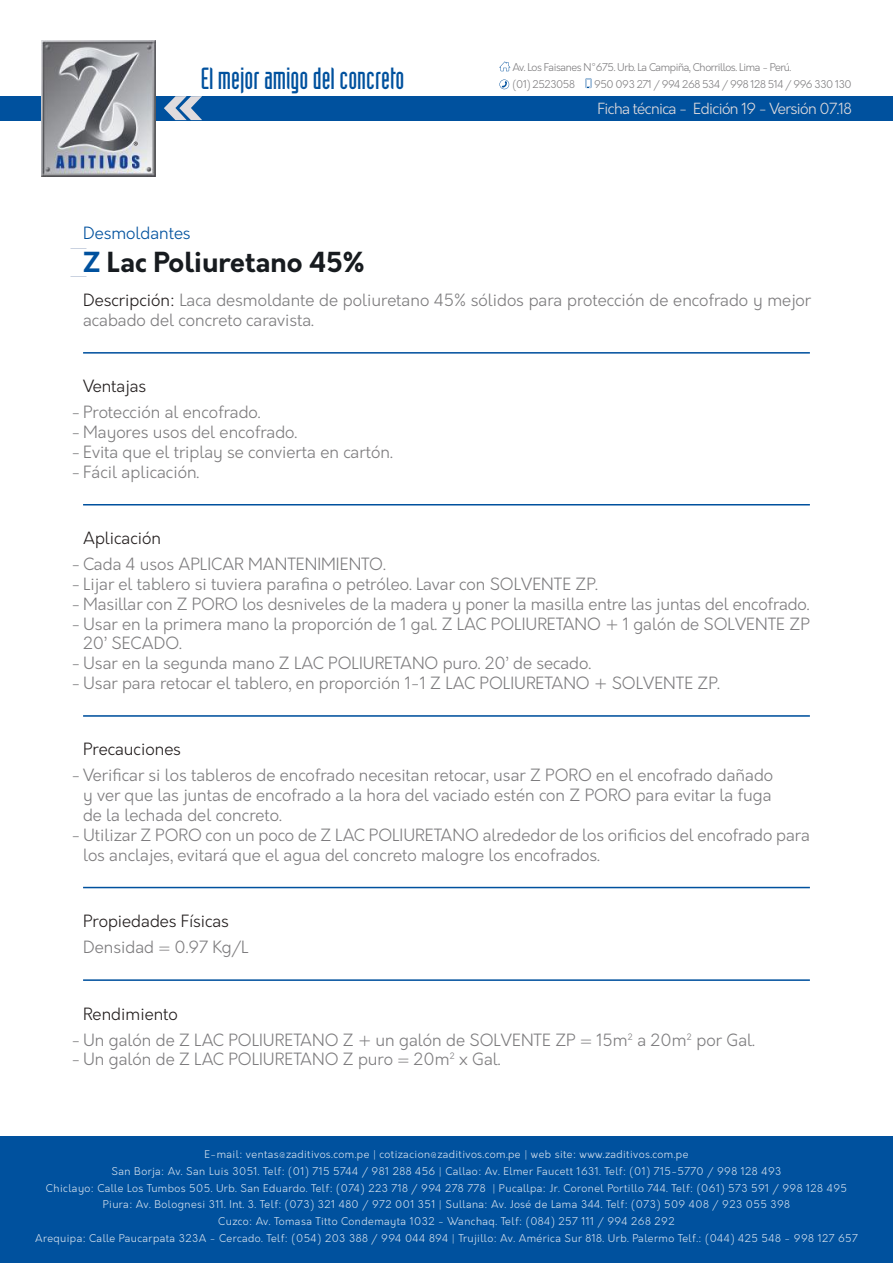
<style>
.page{position:relative;width:893px;height:1263px;background:#fff}
.page>*{position:absolute;margin:0;border:0;box-sizing:border-box;transform-origin:0 0}
.t1{font:30px "Industria LT Std Solid";color:#00519e}
.t2{font:700 27px "Orkney";color:#171b1f}
.t3{font:300 16.5px/19.8px "Orkney";color:#7d7c7e}
.t4{font:300 16.5px "Orkney";color:#241f1f}
.t5{font:300 16.5px "Orkney";color:#00519e}
.t6{font:300 15px "Orkney";letter-spacing:-.04em;color:#e0dbdd}
.t7{font:300 10.5px/16.8px "Orkney";letter-spacing:.04em;color:rgb(241 244 248/.9);text-align:center}
.t8{font:300 10.5px/16.8px "Orkney";letter-spacing:-.04em;color:#7d7c7e}
.s1{color:#00519e}
.s2{color:#241f1f}
</style>
<div class="page">
<hr style="left:83px;top:352px;width:727px;height:2px;background:#00519e">
<hr style="left:83px;top:504px;width:727px;height:1px;background:#00519e">
<hr style="left:83px;top:715px;width:727px;height:2px;background:#00519e">
<hr style="left:83px;top:887px;width:727px;height:1px;background:#00519e">
<hr style="left:83px;top:979px;width:727px;height:2px;background:#00519e">
<div style="left:0;top:96px;width:893px;height:24px;background:#00519e"></div>
<svg style="left:164px;top:96px;width:38px;height:24px"></svg>
<img style="left:41px;top:40px;width:115px;height:136px">
<svg style="left:134px;top:142px;width:4px;height:4px"></svg>
<svg style="left:585px;top:78px;width:6px;height:10px"></svg>
<svg style="left:499px;top:61px;width:11px;height:10px"></svg>
<svg style="left:499px;top:80px;width:10px;height:9px"></svg>
<div style="left:0;top:1137px;width:893px;height:126px;background:#00519e"></div>
<h1 class="t1" style="left:201px;top:62px;width:205px">El mejor amigo del concreto</h1>
<p class="t5" style="left:83px;top:222px;width:109px">Desmoldantes</p>
<h2 class="t2" style="left:83px;top:244px;width:283px"><span class="s1">Z</span> Lac Poliuretano 45%</h2>
<p class="t8" style="left:512px;top:59px;width:280px">Av. Los Faisanes N°675. Urb. La Campiña, Chorrillos. Lima - Perú. (01) 2523058</p>
<p class="t8" style="left:594px;top:76px;width:259px">950 093 271 / 994 268 534 / 998 128 514 / 996 330 130</p>
<p class="t6" style="left:597px;top:99px;width:256px">Ficha técnica - Edición 19 - Versión 07.18</p>
<p class="t3" style="left:83px;top:290px;width:730px"><span class="s2">Descripción:</span> Laca desmoldante de poliuretano 45% sólidos para protección de encofrado y mejor acabado del concreto caravista.</p>
<p class="t4" style="left:83px;top:376px;width:65px">Ventajas</p>
<p class="t3" style="left:72px;top:403px;width:191px">- Protección al encofrado.</p>
<p class="t3" style="left:72px;top:422px;width:227px">- Mayores usos del encofrado.</p>
<p class="t3" style="left:72px;top:442px;width:323px">- Evita que el triplay se convierta en cartón.</p>
<p class="t3" style="left:72px;top:462px;width:129px">- Fácil aplicación.</p>
<p class="t4" style="left:83px;top:528px;width:80px">Aplicación</p>
<p class="t3" style="left:72px;top:555px;width:316px">- Cada 4 usos APLICAR MANTENIMIENTO.</p>
<p class="t3" style="left:72px;top:574px;width:528px">- Lijar el tablero si tuviera parafina o petróleo. Lavar con SOLVENTE ZP.</p>
<p class="t3" style="left:72px;top:594px;width:739px">- Masillar con Z PORO los desniveles de la madera y poner la masilla entre las juntas del encofrado.</p>
<p class="t3" style="left:72px;top:614px;width:740px">- Usar en la primera mano la proporción de 1 gal. Z LAC POLIURETANO + 1 galón de SOLVENTE ZP</p>
<p class="t3" style="left:72px;top:654px;width:521px">- Usar en la segunda mano Z LAC POLIURETANO puro. 20’ de secado.</p>
<p class="t3" style="left:72px;top:673px;width:650px">- Usar para retocar el tablero, en proporción 1-1 Z LAC POLIURETANO + SOLVENTE ZP.</p>
<p class="t3" style="left:83px;top:634px;width:101px">20’ SECADO.</p>
<p class="t4" style="left:83px;top:739px;width:99px">Precauciones</p>
<p class="t3" style="left:72px;top:766px;width:703px">- Verificar si los tableros de encofrado necesitan retocar, usar Z PORO en el encofrado dañado</p>
<p class="t3" style="left:83px;top:786px;width:690px">y ver que las juntas de encofrado a la hora del vaciado estén con Z PORO para evitar la fuga de la lechada del concreto.</p>
<p class="t3" style="left:83px;top:845px;width:518px">los anclajes, evitará que el agua del concreto malogre los encofrados.</p>
<p class="t3" style="left:72px;top:825px;width:740px">- Utilizar Z PORO con un poco de Z LAC POLIURETANO alrededor de los orificios del encofrado para</p>
<p class="t4" style="left:83px;top:910px;width:147px">Propiedades Físicas</p>
<p class="t3" style="left:83px;top:937px;width:167px">Densidad = 0.97 Kg/L</p>
<p class="t4" style="left:83px;top:1003px;width:96px">Rendimiento</p>
<p class="t3" style="left:72px;top:1030px;width:685px">- Un galón de Z LAC POLIURETANO Z + un galón de SOLVENTE ZP = 15m² a 20m² por Gal.</p>
<p class="t3" style="left:72px;top:1050px;width:431px">- Un galón de Z LAC POLIURETANO Z puro = 20m² x Gal.</p>
<p class="t7" style="left:35px;top:1146px;width:824px">E-mail: ventas@zaditivos.com.pe | cotizacion@zaditivos.com.pe | web site: www.zaditivos.com.pe<br>San Borja: Av. San Luis 3051. Telf: (01) 715 5744 / 981 288 456 | Callao: Av. Elmer Faucett 1631. Telf: (01) 715-5770 / 998 128 493<br>Chiclayo: Calle Los Tumbos 505. Urb. San Eduardo. Telf: (074) 223 718 / 994 278 778 | Pucallpa: Jr. Coronel Portillo 744. Telf: (061) 573 591 / 998 128 495<br>Piura: Av. Bolognesi 311. Int. 3. Telf: (073) 321 480 / 972 001 351 | Sullana: Av. José de Lama 344. Telf: (073) 509 408 / 923 055 398<br>Cuzco: Av. Tomasa Titto Condemayta 1032 - Wanchaq. Telf: (084) 257 111 / 994 268 292<br>Arequipa: Calle Paucarpata 323A - Cercado. Telf: (054) 203 388 / 994 044 894 | Trujillo: Av. América Sur 818. Urb. Palermo Telf.: (044) 425 548 - 998 127 657</p>
</div>
